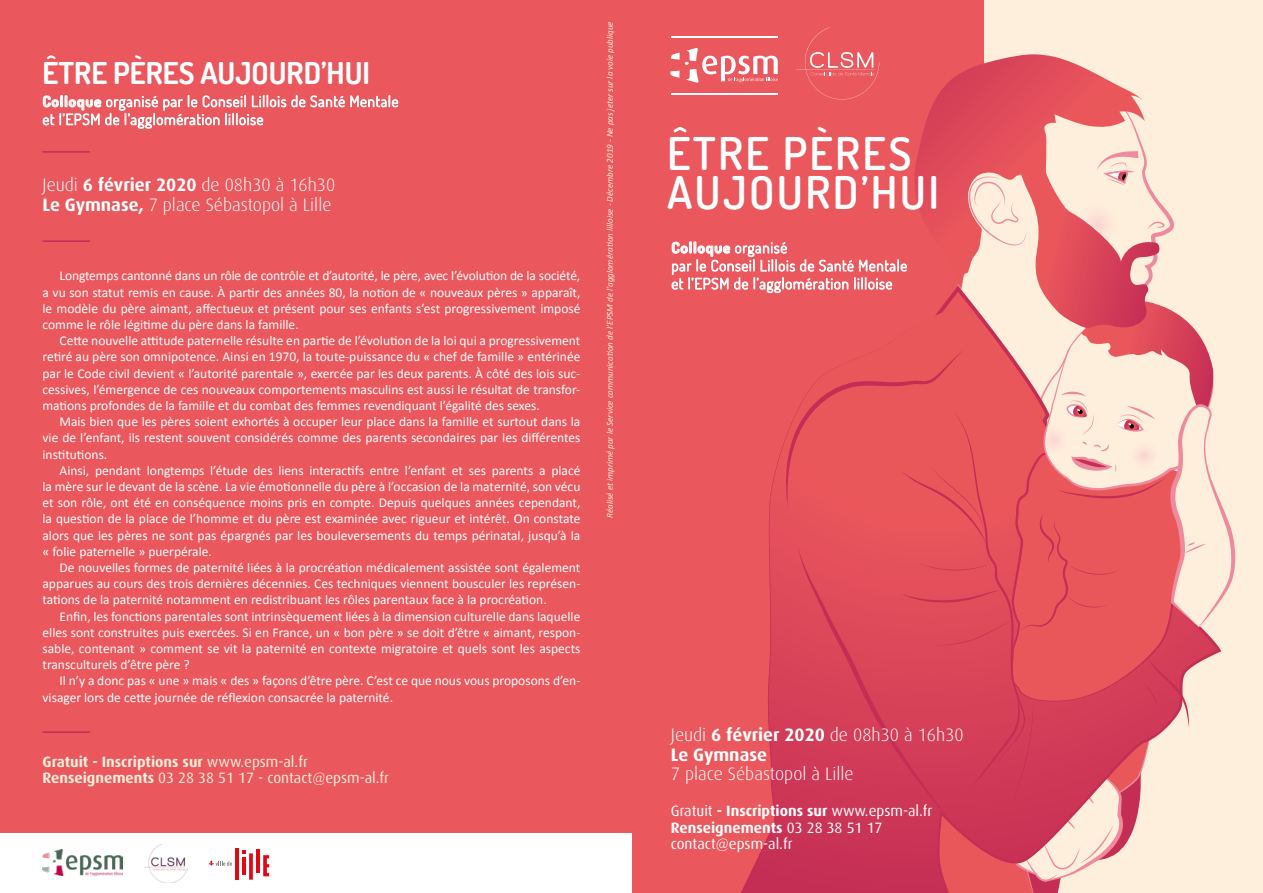
<style>
.page{position:relative;width:1263px;height:893px;background:#fff}
.page>*{position:absolute;margin:0;border:0;box-sizing:border-box;transform-origin:0 0}
.t1{font:600 45px/39px "Dosis";letter-spacing:.05em;color:#fff}
.t2{font:700 30px "Dosis";color:#fff}
.t3{font:300 18px/19.5px "Dax";color:#fff}
.t4{font:700 18px/19.5px "Dax";color:#fff}
.t5{font:15px/16.5px "Dax";color:#feefdc}
.t6{font:15px/16.5px "Dax";color:#fff}
.t7{font:700 15px "Dosis";letter-spacing:.05em;color:#fff}
.t8{font:13.5px/16.2px "Calibri";color:#fff;text-align:justify}
.t9{font:italic 9px "Calibri";color:#feefdc}
.s1{font-weight:700}
.s2{font-weight:300}
</style>
<div class="page">
<div style="left:621px;top:0;width:642px;height:893px;background:#feefdc"></div>
<div style="left:0;top:0;width:983px;height:893px;background:#ea575c"></div>
<svg style="left:922px;top:54px;width:223px;height:82px"></svg>
<svg style="left:672px;top:136px;width:563px;height:757px"></svg>
<svg style="left:43px;top:95px;width:355px;height:34px"></svg>
<hr style="left:671px;top:93px;width:106px;height:2px;background:#fff">
<hr style="left:671px;top:36px;width:106px;height:2px;background:#fff">
<svg style="left:670px;top:48px;width:108px;height:35px"></svg>
<svg style="left:796px;top:27px;width:83px;height:72px"></svg>
<div style="left:0;top:833px;width:631px;height:60px;background:#fff"></div>
<hr style="left:43px;top:151px;width:47px;height:2px;background:#c42c55">
<hr style="left:43px;top:240px;width:47px;height:2px;background:#c42c55">
<hr style="left:43px;top:731px;width:47px;height:2px;background:#c42c55">
<hr style="left:235px;top:848px;width:4px;height:32px;background:#e30613">
<svg style="left:249px;top:853px;width:4px;height:27px"></svg>
<hr style="left:256px;top:850px;width:4px;height:23px;background:#e30613">
<hr style="left:242px;top:857px;width:4px;height:18px;background:#e30613">
<svg style="left:242px;top:850px;width:4px;height:3px"></svg>
<svg style="left:263px;top:855px;width:6px;height:21px"></svg>
<svg style="left:208px;top:860px;width:24px;height:6px"></svg>
<img style="left:145px;top:845px;width:43px;height:37px">
<img style="left:43px;top:850px;width:79px;height:26px">
<h2 class="t2" style="left:43px;top:54px;width:329px">ÊTRE PÈRES AUJOURD’HUI</h2>
<h3 class="t3" style="left:43px;top:176px;width:294px">Jeudi <span class="s1">6 février 2020</span> de 08h30 à 16h30<br><span class="s1">Le Gymnase,</span> 7 place Sébastopol à Lille</h3>
<p class="t8" style="left:43px;top:267px;width:539px;text-indent:17px">Longtemps cantonné dans un rôle de contrôle et d’autorité, le père, avec l’évolution de la société, a vu son statut remis en cause. À partir des années 80, la notion de « nouveaux pères » apparaît, le modèle du père aimant, affectueux et présent pour ses enfants s’est progressivement imposé comme le rôle légitime du père dans la famille.</p>
<p class="t8" style="left:43px;top:332px;width:539px;text-indent:17px">Cette nouvelle attitude paternelle résulte en partie de l’évolution de la loi qui a progressivement retiré au père son omnipotence. Ainsi en 1970, la toute-puissance du « chef de famille » entérinée par le Code civil devient « l’autorité parentale », exercée par les deux parents. À côté des lois suc&shy;cessives, l’émergence de ces nouveaux comportements masculins est aussi le résultat de transfor&shy;mations profondes de la famille et du combat des femmes revendiquant l’égalité des sexes.</p>
<p class="t8" style="left:43px;top:413px;width:539px;text-indent:17px">Mais bien que les pères soient exhortés à occuper leur place dans la famille et surtout dans la vie de l’enfant, ils restent souvent considérés comme des parents secondaires par les différentes institutions.</p>
<p class="t8" style="left:43px;top:461px;width:539px;text-indent:17px">Ainsi, pendant longtemps l’étude des liens interactifs entre l’enfant et ses parents a placé la mère sur le devant de la scène. La vie émotionnelle du père à l’occasion de la maternité, son vécu et son rôle, ont été en conséquence moins pris en compte. Depuis quelques années cependant, la question de la place de l’homme et du père est examinée avec rigueur et intérêt. On constate alors que les pères ne sont pas épargnés par les bouleversements du temps périnatal, jusqu’à la « folie paternelle » puerpérale.</p>
<p class="t8" style="left:43px;top:559px;width:539px;text-indent:17px">De nouvelles formes de paternité liées à la procréation médicalement assistée sont également apparues au cours des trois dernières décennies. Ces techniques viennent bousculer les représen&shy;tations de la paternité notamment en redistribuant les rôles parentaux face à la procréation.</p>
<p class="t8" style="left:43px;top:607px;width:539px;text-indent:17px">Enfin, les fonctions parentales sont intrinsèquement liées à la dimension culturelle dans laquelle elles sont construites puis exercées. Si en France, un « bon père » se doit d’être « aimant, respon&shy;sable, contenant » comment se vit la paternité en contexte migratoire et quels sont les aspects transculturels d’être père ?</p>
<p class="t8" style="left:43px;top:672px;width:539px;text-indent:17px">Il n’y a donc pas « une » mais « des » façons d’être père. C’est ce que nous vous proposons d’en&shy;visager lors de cette journée de réflexion consacrée la paternité.</p>
<p class="t5" style="left:43px;top:753px;width:348px"><span class="s1">Gratuit - Inscriptions sur</span> www.epsm-al.fr<br><span class="s1">Renseignements</span> 03 28 38 51 17 - contact@epsm-al.fr</p>
<p class="t9" style="left:604px;top:518px;width:498px;rotate:-90deg">Réalisé et imprimé par le Service communication de l’EPSM de l’agglomération lilloise - Décembre 2019 - Ne pas jeter sur la voie publique</p>
<h1 class="t1" style="left:667px;top:133px;width:273px">ÊTRE PÈRES<br>AUJOURD’HUI</h1>
<p class="t7" style="left:671px;top:238px;width:117px">Colloque <span class="s2">organisé</span></p>
<h3 class="t4" style="left:671px;top:725px;width:294px"><span class="s2">Jeudi</span> 6 février 2020 <span class="s2">de 08h30 à 16h30<br></span>Le Gymnase</h3>
<h3 class="t3" style="left:671px;top:764px;width:184px">7 place Sébastopol à Lille</h3>
<p class="t6" style="left:671px;top:803px;width:263px">Gratuit <span class="s1">- Inscriptions sur</span> www.epsm-al.fr<br><span class="s1">Renseignements</span> 03 28 38 51 17 contact@epsm-al.fr</p>
</div>
